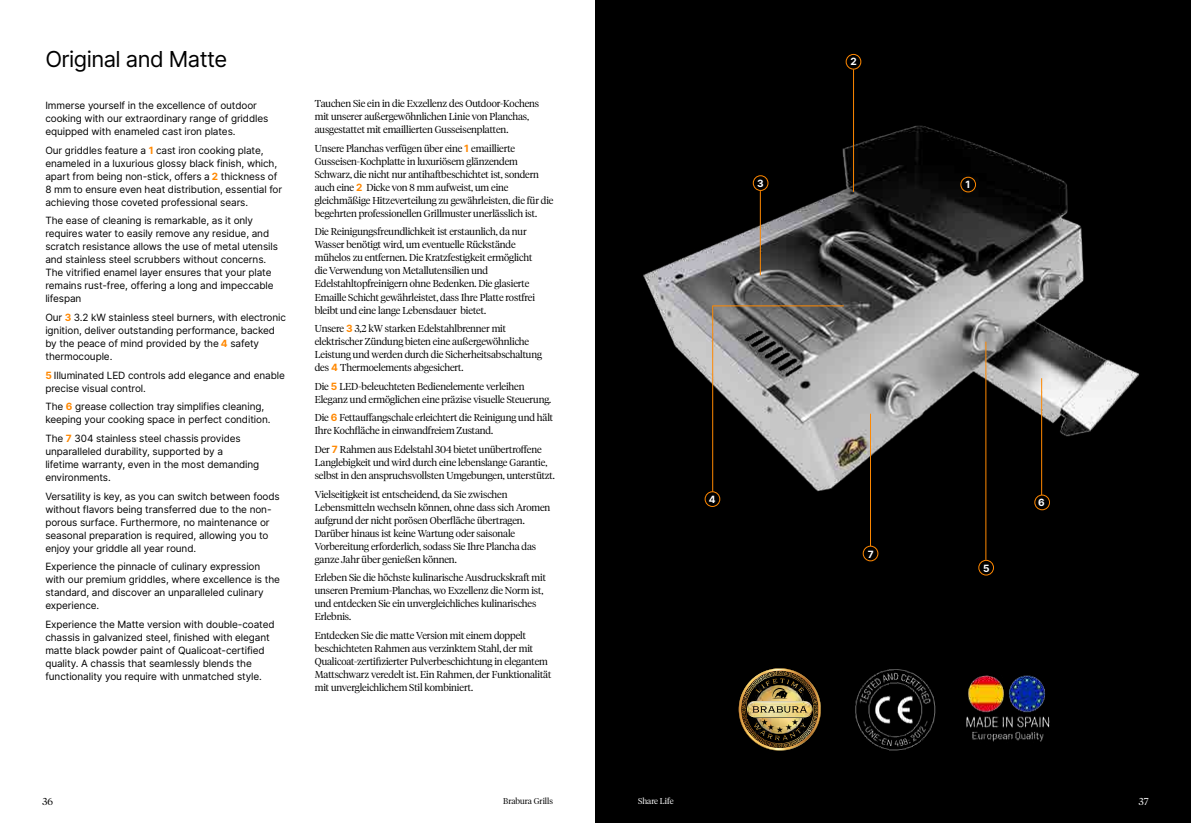
<style>
.page{position:relative;width:1191px;height:823px;background:#fff}
.page>*{position:absolute;margin:0;border:0;box-sizing:border-box;transform-origin:0 0}
.t1{font:22px "Inter";letter-spacing:-.025em;color:#000}
.t2{font:300 10px/13px "Tiempos Headline";letter-spacing:-.01em;color:#000}
.t3{font:10px/13px "Inter";letter-spacing:-.01em;color:#000}
.t4{font:700 10px "Inter";color:#fff}
.t5{font:300 10px "Tiempos Headline";color:#fff}
.t6{font:300 8.4px "Tiempos Headline";color:#000}
.t7{font:300 8.4px "Tiempos Headline";color:#fff}
.s1{font-weight:700;color:#f80}
.s2{font-family:"Inter";font-weight:700;color:#f80}
</style>
<div class="page">
<div style="left:595px;top:0;width:596px;height:822px;background:#000"></div>
<img style="left:643px;top:101px;width:497px;height:475px">
<div style="left:845px;top:54px;width:16px;height:16px;border:1px solid #f80;border-radius:50%"></div>
<div style="left:753px;top:175px;width:15px;height:16px;border:1px solid #f80;border-radius:50%"></div>
<div style="left:704px;top:491px;width:16px;height:15px;border:1px solid #f80;border-radius:50%"></div>
<div style="left:1034px;top:494px;width:16px;height:16px;border:1px solid #f80;border-radius:50%"></div>
<div style="left:978px;top:559px;width:16px;height:16px;border:1px solid #f80;border-radius:50%"></div>
<div style="left:862px;top:545px;width:16px;height:16px;border:1px solid #f80;border-radius:50%"></div>
<div style="left:960px;top:177px;width:16px;height:15px;border:1px solid #f80;border-radius:50%"></div>
<hr style="left:1041px;top:378px;width:1px;height:116px;background:#f80">
<hr style="left:985px;top:341px;width:1px;height:218px;background:#f80">
<hr style="left:870px;top:413px;width:1px;height:133px;background:#f80">
<hr style="left:712px;top:305px;width:131px;height:1px;background:#f80">
<hr style="left:712px;top:305px;width:1px;height:186px;background:#f80">
<hr style="left:853px;top:69px;width:1px;height:123px;background:#f80">
<hr style="left:760px;top:191px;width:1px;height:84px;background:#f80">
<img style="left:966px;top:675px;width:83px;height:67px">
<img style="left:738px;top:668px;width:83px;height:82px">
<img style="left:748px;top:701px;width:64px;height:15px">
<img style="left:756px;top:698px;width:47px;height:2px">
<svg style="left:752px;top:705px;width:55px;height:7px"></svg>
<svg style="left:755px;top:678px;width:49px;height:20px"></svg>
<svg style="left:754px;top:718px;width:51px;height:22px"></svg>
<div style="left:747px;top:701px;width:65px;height:15px;border:1px solid #fff;border-radius:8px"></div>
<img style="left:855px;top:669px;width:80px;height:82px">
<h1 class="t1" style="left:45px;top:43px;width:183px">Original and Matte</h1>
<p class="t3" style="left:45px;top:99px;width:224px">Immerse yourself in the excellence of outdoor cooking with our extraordinary range of griddles equipped with enameled cast iron plates.</p>
<p class="t3" style="left:45px;top:143px;width:238px">Our griddles feature a <span class="s1">1</span> cast iron cooking plate, enameled in a luxurious glossy black finish, which, apart from being non-stick, offers a <span class="s1">2</span> thickness of 8 mm to ensure even heat distribution, essential for achieving those coveted professional sears.</p>
<p class="t3" style="left:45px;top:214px;width:234px">The ease of cleaning is remarkable, as it only requires water to easily remove any residue, and scratch resistance allows the use of metal utensils and stainless steel scrubbers without concerns.<br>The vitrified enamel layer ensures that your plate remains rust-free, offering a long and impeccable lifespan</p>
<p class="t3" style="left:45px;top:310px;width:242px">Our <span class="s1">3</span> 3.2 kW stainless steel burners, with electronic ignition, deliver outstanding performance, backed by the peace of mind provided by the <span class="s1">4</span> safety thermocouple.</p>
<p class="t3" style="left:45px;top:368px;width:241px"><span class="s1">5</span> Illuminated LED controls add elegance and enable precise visual control.</p>
<p class="t3" style="left:45px;top:399px;width:227px">The <span class="s1">6</span> grease collection tray simplifies cleaning, keeping your cooking space in perfect condition.</p>
<p class="t3" style="left:45px;top:431px;width:215px">The <span class="s1">7</span> 304 stainless steel chassis provides unparalleled durability, supported by a<br>lifetime warranty, even in the most demanding environments.</p>
<p class="t3" style="left:45px;top:489px;width:236px">Versatility is key, as you can switch between foods without flavors being transferred due to the non&shy;porous surface. Furthermore, no maintenance or seasonal preparation is required, allowing you to enjoy your griddle all year round.</p>
<p class="t3" style="left:45px;top:559px;width:236px">Experience the pinnacle of culinary expression with our premium griddles, where excellence is the standard, and discover an unparalleled culinary experience.</p>
<p class="t3" style="left:45px;top:617px;width:231px">Experience the Matte version with double-coated chassis in galvanized steel, finished with elegant matte black powder paint of Qualicoat-certified quality. A chassis that seamlessly blends the functionality you require with unmatched style.</p>
<p class="t2" style="left:315px;top:96px;width:226px">Tauchen Sie ein in die Exzellenz des Outdoor-Kochens mit unserer außergewöhnlichen Linie von Planchas, ausgestattet mit emaillierten Gusseisenplatten.</p>
<p class="t2" style="left:315px;top:141px;width:240px">Unsere Planchas verfügen über eine <span class="s2">1</span> emaillierte Gusseisen-Kochplatte in luxuriösem glänzendem Schwarz, die nicht nur antihaftbeschichtet ist, sondern auch eine <span class="s2">2</span> Dicke von 8 mm aufweist, um eine gleichmäßige Hitzeverteilung zu gewährleisten, die für die begehrten professionellen Grillmuster unerlässlich ist.</p>
<p class="t2" style="left:315px;top:225px;width:222px">Die Reinigungsfreundlichkeit ist erstaunlich, da nur Wasser benötigt wird, um eventuelle Rückstände mühelos zu entfernen. Die Kratzfestigkeit ermöglicht die Verwendung von Metallutensilien und Edelstahltopfreinigern ohne Bedenken. Die glasierte Emaille Schicht gewährleistet, dass Ihre Platte rostfrei bleibt und eine lange Lebensdauer bietet.</p>
<p class="t2" style="left:315px;top:321px;width:229px">Unsere <span class="s2">3</span> 3,2 kW starken Edelstahlbrenner mit elektrischer Zündung bieten eine außergewöhnliche Leistung und werden durch die Sicherheitsabschaltung des <span class="s2">4</span> Thermoelements abgesichert.</p>
<p class="t2" style="left:315px;top:379px;width:238px">Die <span class="s2">5</span> LED-beleuchteten Bedienelemente verleihen<br>Eleganz und ermöglichen eine präzise visuelle Steuerung.</p>
<p class="t2" style="left:315px;top:410px;width:240px">Die <span class="s2">6</span> Fettauffangschale erleichtert die Reinigung und hält<br>Ihre Kochfläche in einwandfreiem Zustand.</p>
<p class="t2" style="left:315px;top:442px;width:242px">Der <span class="s2">7</span> Rahmen aus Edelstahl 304 bietet unübertroffene<br>Langlebigkeit und wird durch eine lebenslange Garantie, selbst in den anspruchsvollsten Umgebungen, unterstützt.</p>
<p class="t2" style="left:315px;top:487px;width:237px">Vielseitigkeit ist entscheidend, da Sie zwischen Lebensmitteln wechseln können, ohne dass sich Aromen aufgrund der nicht porösen Oberfläche übertragen.<br>Darüber hinaus ist keine Wartung oder saisonale Vorbereitung erforderlich, sodass Sie Ihre Plancha das ganze Jahr über genießen können.</p>
<p class="t2" style="left:315px;top:570px;width:233px">Erleben Sie die höchste kulinarische Ausdruckskraft mit unseren Premium-Planchas, wo Exzellenz die Norm ist, und entdecken Sie ein unvergleichliches kulinarisches Erlebnis.</p>
<p class="t2" style="left:315px;top:628px;width:238px">Entdecken Sie die matte Version mit einem doppelt beschichteten Rahmen aus verzinktem Stahl, der mit Qualicoat-zertifizierter Pulverbeschichtung in elegantem Mattschwarz veredelt ist. Ein Rahmen, der Funktionalität mit unvergleichlichem Stil kombiniert.</p>
<p class="t4" style="left:757px;top:175px;width:8px">3</p>
<p class="t4" style="left:850px;top:54px;width:8px">2</p>
<p class="t4" style="left:965px;top:177px;width:6px">1</p>
<p class="t4" style="left:708px;top:491px;width:8px">4</p>
<p class="t4" style="left:867px;top:546px;width:7px">7</p>
<p class="t4" style="left:983px;top:560px;width:8px">5</p>
<p class="t4" style="left:1038px;top:494px;width:8px">6</p>
<p class="t2" style="left:43px;top:794px;width:12px">36</p>
<p class="t6" style="left:503px;top:794px;width:51px">Brabura Grills</p>
<p class="t7" style="left:638px;top:794px;width:37px">Share Life</p>
<p class="t5" style="left:1139px;top:794px;width:11px">37</p>
</div>
